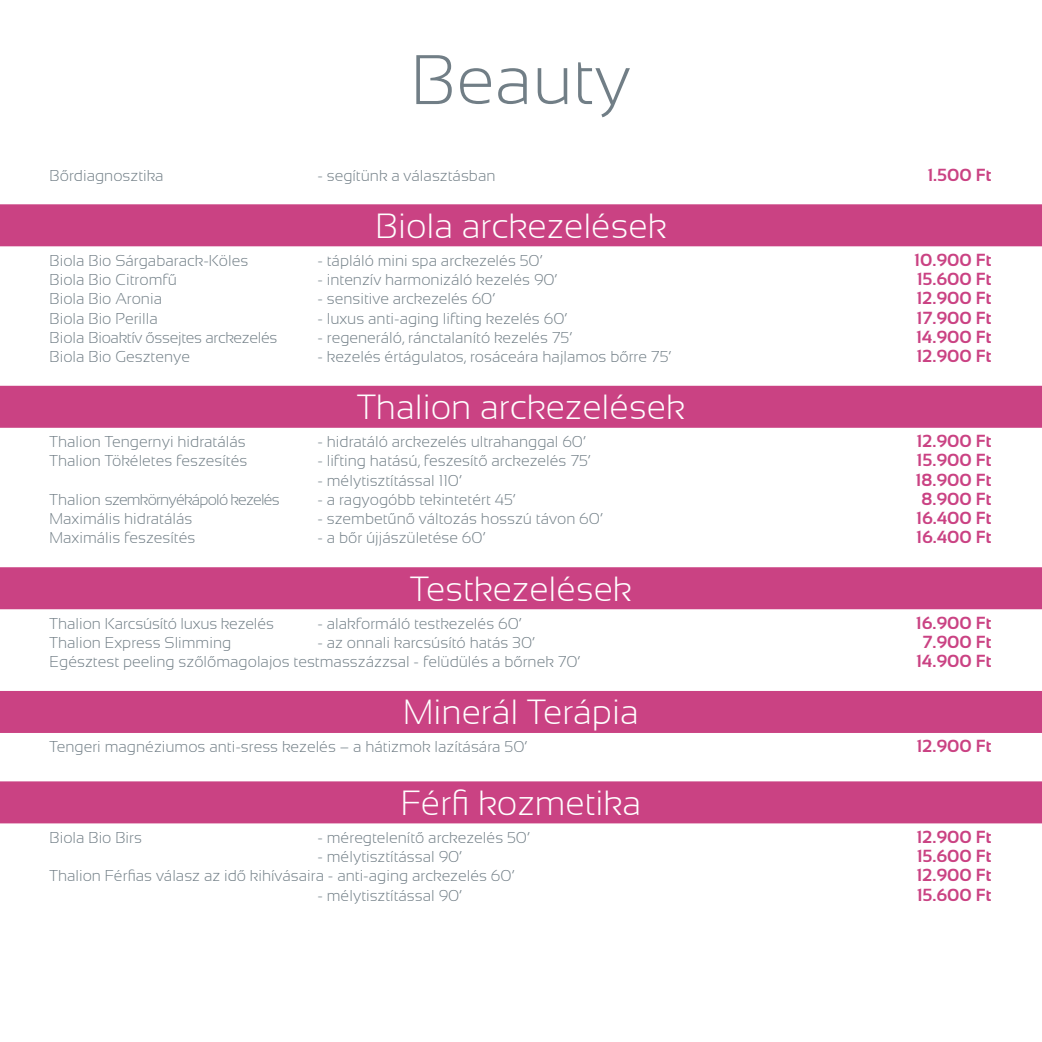
<style>
.page{position:relative;width:1042px;height:1042px;background:#fff}
.page>*{position:absolute;margin:0;border:0;box-sizing:border-box;transform-origin:0 0}
.t1{font:300 70px "Sansation";color:#717e86}
.t2{font:300 35px "Sansation";color:#fff}
.t3{font:700 17.5px "Sansation";color:#ca4283}
.t4{font:300 15.75px "Sansation";color:#717e86}
.t5{font:300 15.75px "Sansation";letter-spacing:-.02em;color:#717e86}
.t6{font:300 15.75px "Sansation";letter-spacing:-.05em;color:#717e86}
</style>
<div class="page">
<div style="left:0;top:204px;width:1042px;height:42px;background:#ca4283"></div>
<div style="left:0;top:386px;width:1042px;height:42px;background:#ca4283"></div>
<div style="left:0;top:567px;width:1042px;height:42px;background:#ca4283"></div>
<div style="left:0;top:691px;width:1042px;height:42px;background:#ca4283"></div>
<div style="left:0;top:781px;width:1042px;height:42px;background:#ca4283"></div>
<h1 class="t1" style="left:411px;top:41px;width:222px">Beauty</h1>
<p class="t4" style="left:50px;top:166px;width:116px">Bőrdiagnosztika</p>
<p class="t4" style="left:317px;top:166px;width:180px">- segítünk a választásban</p>
<p class="t3" style="left:927px;top:165px;width:65px">1.500 Ft</p>
<h2 class="t2" style="left:375px;top:206px;width:293px">Biola arckezelések</h2>
<p class="t4" style="left:50px;top:251px;width:200px">Biola Bio Sárgabarack-Köles</p>
<p class="t4" style="left:317px;top:251px;width:227px">- tápláló mini spa arckezelés 50’</p>
<p class="t3" style="left:914px;top:250px;width:79px">10.900 Ft</p>
<p class="t4" style="left:50px;top:271px;width:129px">Biola Bio Citromfű</p>
<p class="t4" style="left:317px;top:271px;width:241px">- intenzív harmonizáló kezelés 90’</p>
<p class="t3" style="left:916px;top:269px;width:76px">15.600 Ft</p>
<p class="t4" style="left:50px;top:290px;width:114px">Biola Bio Aronia</p>
<p class="t4" style="left:317px;top:290px;width:179px">- sensitive arckezelés 60’</p>
<p class="t3" style="left:916px;top:288px;width:76px">12.900 Ft</p>
<p class="t4" style="left:50px;top:309px;width:110px">Biola Bio Perilla</p>
<p class="t4" style="left:317px;top:309px;width:251px">- luxus anti-aging lifting kezelés 60’</p>
<p class="t3" style="left:916px;top:308px;width:76px">17.900 Ft</p>
<p class="t5" style="left:50px;top:328px;width:229px">Biola Bioaktív őssejtes arckezelés</p>
<p class="t4" style="left:317px;top:328px;width:256px">- regeneráló, ránctalanító kezelés 75’</p>
<p class="t3" style="left:916px;top:327px;width:77px">14.900 Ft</p>
<p class="t4" style="left:50px;top:348px;width:142px">Biola Bio Gesztenye</p>
<p class="t4" style="left:317px;top:348px;width:355px">- kezelés értágulatos, rosáceára hajlamos bőrre 75’</p>
<p class="t3" style="left:916px;top:346px;width:76px">12.900 Ft</p>
<h2 class="t2" style="left:357px;top:387px;width:329px">Thalion arckezelések</h2>
<p class="t4" style="left:50px;top:433px;width:198px">Thalion Tengernyi hidratálás</p>
<p class="t4" style="left:317px;top:433px;width:270px">- hidratáló arckezelés ultrahanggal 60’</p>
<p class="t3" style="left:916px;top:431px;width:76px">12.900 Ft</p>
<p class="t4" style="left:50px;top:452px;width:199px">Thalion Tökéletes feszesítés</p>
<p class="t4" style="left:317px;top:452px;width:275px">- lifting hatású, feszesítő arckezelés 75’</p>
<p class="t3" style="left:916px;top:451px;width:76px">15.900 Ft</p>
<p class="t4" style="left:317px;top:471px;width:146px">- mélytisztítással 110’</p>
<p class="t3" style="left:915px;top:470px;width:77px">18.900 Ft</p>
<p class="t6" style="left:50px;top:491px;width:232px">Thalion szemkörnyékápoló kezelés</p>
<p class="t4" style="left:317px;top:491px;width:200px">- a ragyogóbb tekintetért 45’</p>
<p class="t3" style="left:921px;top:489px;width:71px">8.900 Ft</p>
<p class="t4" style="left:50px;top:510px;width:144px">Maximális hidratálás</p>
<p class="t4" style="left:317px;top:510px;width:287px">- szembetűnő változás hosszú távon 60’</p>
<p class="t3" style="left:916px;top:508px;width:77px">16.400 Ft</p>
<p class="t4" style="left:50px;top:529px;width:147px">Maximális feszesítés</p>
<p class="t4" style="left:317px;top:529px;width:170px">- a bőr újjászületése 60’</p>
<p class="t3" style="left:916px;top:528px;width:77px">16.400 Ft</p>
<h2 class="t2" style="left:410px;top:569px;width:223px">Testkezelések</h2>
<p class="t4" style="left:50px;top:614px;width:226px">Thalion Karcsúsító luxus kezelés</p>
<p class="t4" style="left:317px;top:614px;width:206px">- alakformáló testkezelés 60’</p>
<p class="t3" style="left:916px;top:613px;width:77px">16.900 Ft</p>
<p class="t4" style="left:50px;top:634px;width:183px">Thalion Express Slimming</p>
<p class="t4" style="left:317px;top:634px;width:219px">- az onnali karcsúsító hatás 30’</p>
<p class="t3" style="left:922px;top:632px;width:70px">7.900 Ft</p>
<p class="t4" style="left:50px;top:653px;width:532px">Egésztest peeling szőlőmagolajos testmasszázzsal - felüdülés a bőrnek 70’</p>
<p class="t3" style="left:916px;top:651px;width:77px">14.900 Ft</p>
<h2 class="t2" style="left:403px;top:693px;width:237px">Minerál Terápia</h2>
<p class="t4" style="left:50px;top:738px;width:479px">Tengeri magnéziumos anti-sress kezelés – a hátizmok lazítására 50’</p>
<p class="t3" style="left:916px;top:736px;width:76px">12.900 Ft</p>
<h2 class="t2" style="left:401px;top:783px;width:242px">Férfi kozmetika</h2>
<p class="t4" style="left:50px;top:828px;width:94px">Biola Bio Birs</p>
<p class="t4" style="left:317px;top:828px;width:214px">- méregtelenítő arckezelés 50’</p>
<p class="t3" style="left:916px;top:827px;width:76px">12.900 Ft</p>
<p class="t4" style="left:317px;top:848px;width:146px">- mélytisztítással 90’</p>
<p class="t3" style="left:916px;top:846px;width:76px">15.600 Ft</p>
<p class="t4" style="left:50px;top:867px;width:466px">Thalion Férfias válasz az idő kihívásaira - anti-aging arckezelés 60’</p>
<p class="t3" style="left:916px;top:865px;width:76px">12.900 Ft</p>
<p class="t4" style="left:317px;top:886px;width:146px">- mélytisztítással 90’</p>
<p class="t3" style="left:916px;top:885px;width:76px">15.600 Ft</p>
</div>
